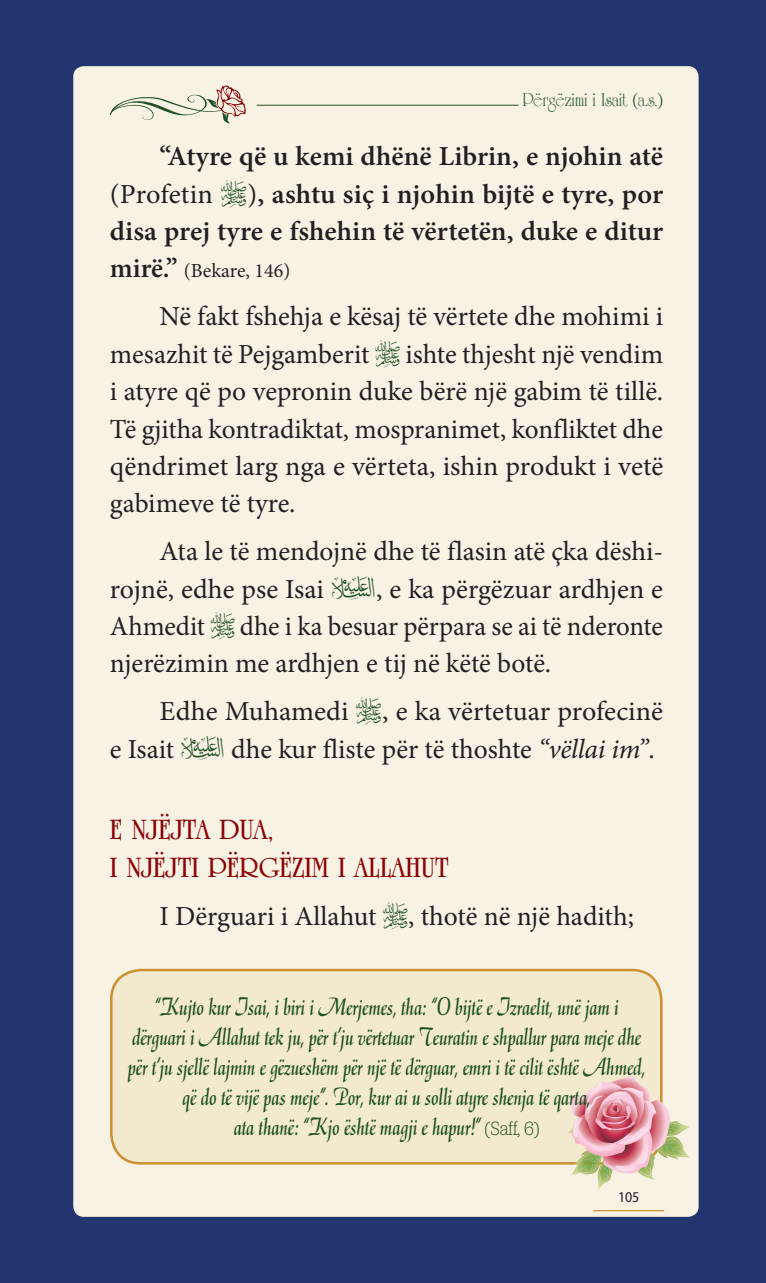
<style>
.page{position:relative;width:766px;height:1283px;background:#fff}
.page>*{position:absolute;margin:0;border:0;box-sizing:border-box;transform-origin:0 0}
.ara_başlık{font:700 30px/38.2px "University Roman BT";color:#8b0205}
.METIN{font:27.5px/37.2px "Minion Pro";color:#231f20;text-align:justify}
.METIN-2{font:600 27.5px/37.2px "Minion Pro";color:#231f20;text-align:justify}
.spot{font:italic 25px/30px "El Turco";color:#1e5123;text-align:center;scale:.85 1}
.t1{font:20px "Unicorn Plain";letter-spacing:-.01em;color:#1e5123;scale:.95 1}
.METIN-3{font:20px "Minion Pro";color:#231f20}
.t2{font:semi-condensed 15px "Myriad Pro";color:#231f20}
.s1{font-weight:400}
.s2{font-family:"AGA Arabesque ERKAM";font-weight:400;font-size:35px;color:#1e5123}
.s3{font-weight:600;font-size:27.5px}
.s4{font-family:"AGA Arabesque ERKAM";font-size:35px;color:#1e5123}
.s5{font-style:italic}
.s6{font-family:"Jubilat";font-weight:300;font-style:normal;font-size:20px}
</style>
<div class="page">
<div style="left:0;top:0;width:765px;height:1283px;background:#22356e"></div>
<div style="left:73px;top:66px;width:625px;height:1151px;background:#f8f2e4;border-radius:11px"></div>
<hr style="left:257px;top:105px;width:261px;height:1px;background:#1e5123">
<div style="left:111px;top:970px;width:550px;height:193px;background:#f3e9ce;border-radius:29px"></div>
<div style="left:110px;top:969px;width:552px;height:195px;border:2px solid #cd8f30;border-radius:29px"></div>
<svg style="left:567px;top:1076px;width:123px;height:113px"></svg>
<svg style="left:110px;top:85px;width:136px;height:39px"></svg>
<hr style="left:593px;top:1210px;width:71px;height:1px;background:#cd8f30">
<p class="t1" style="left:522px;top:87px;width:149px">Përgëzimi i Isait (a.s.)</p>
<p class="METIN-2" style="left:110px;top:138px;width:554px;text-indent:50px">“Atyre që u kemi dhënë Librin, e njohin atë <span class="s1">(Profetin</span> <span class="s2">R</span><span class="s1">)</span>, ashtu siç i njohin bijtë e tyre, por disa prej tyre e fshehin të vërtetën, duke e ditur</p>
<p class="METIN-3" style="left:110px;top:258px;width:182px"><span class="s3">mirë.”</span> (Bekare, 146)</p>
<p class="METIN" style="left:110px;top:298px;width:554px;text-indent:50px">Në fakt fshehja e kësaj të vërtete dhe mohimi i mesazhit të Pejgamberit <span class="s4">R</span> ishte thjesht një vendim i atyre që po vepronin duke bërë një gabim të tillë.<br>Të gjitha kontradiktat, mospranimet, konfliktet dhe qëndrimet larg nga e vërteta, ishin produkt i vetë gabimeve të tyre.</p>
<p class="METIN" style="left:110px;top:533px;width:554px;text-indent:50px">Ata le të mendojnë dhe të flasin atë çka dëshi&shy;rojnë, edhe pse Isai <span class="s4">U</span>, e ka përgëzuar ardhjen e Ahmedit <span class="s4">R</span> dhe i ka besuar përpara se ai të nderonte njerëzimin me ardhjen e tij në këtë botë.</p>
<p class="METIN" style="left:110px;top:693px;width:554px;text-indent:50px">Edhe Muhamedi <span class="s4">R</span>, e ka vërtetuar profecinë e Isait <span class="s4">U</span>dhe kur fliste për të thoshte <span class="s5">“vëllai im”</span>.</p>
<p class="ara_başlık" style="left:110px;top:810px;width:340px">E NJËJTA DUA,<br>I NJËJTI PËRGËZIM I ALLAHUT</p>
<p class="METIN" style="left:159px;top:898px;width:476px">I Dërguari i Allahut <span class="s4">R</span>, thotë në një hadith;</p>
<p class="spot" style="left:128px;top:993px;width:610px">“Kujto kur Isai, i biri i Merjemes, tha: “O bijtë e Izraelit, unë jam i dërguari i Allahut tek ju, për t’ju vërtetuar Teuratin e shpallur para meje dhe për t’ju sjellë lajmin e gëzueshëm për një të dërguar, emri i të cilit është Ahmed, që do të vijë pas meje”. Por, kur ai u solli atyre shenja të qarta,<br>ata thanë: “Kjo është magji e hapur!” <span class="s6">(Saff, 6)</span></p>
<p class="t2" style="left:618px;top:1189px;width:23px">105</p>
</div>
